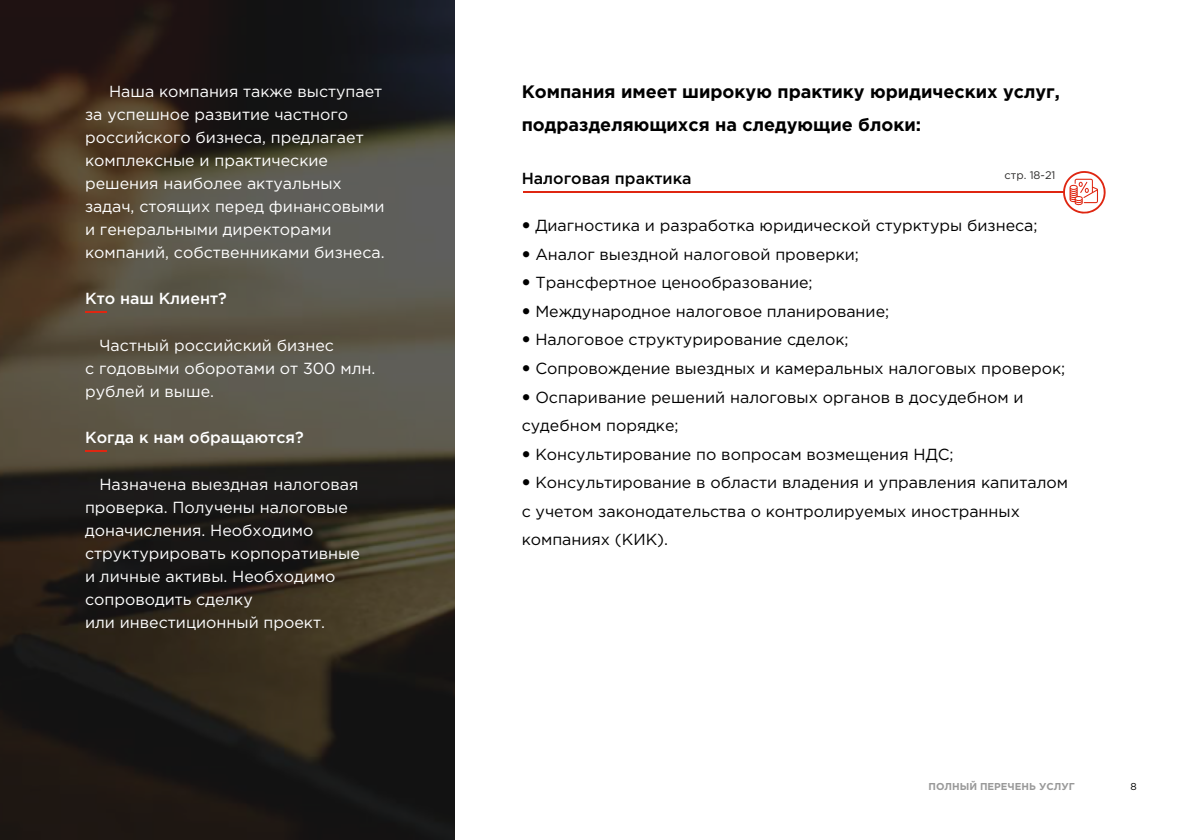
<style>
.page{position:relative;width:1191px;height:840px;background:#fff}
.page>*{position:absolute;margin:0;border:0;box-sizing:border-box;transform-origin:0 0}
.t1{font:700 18px/32.6px "Gotham Pro";color:#000}
.t2{font:16px "Gotham Pro";color:#000}
.t3{font:16px/23px "Gotham Pro";color:#fff}
.t4{font:500 16px "Gotham Pro";color:#fff}
.t5{font:500 16px "Gotham Pro";color:#000}
.t6{font:11px "Gotham Pro";color:#2b2a29}
.t7{font:700 10px "Gotham Pro";color:#999}
.t8{font:10px "Gotham Pro";color:#000}
</style>
<div class="page">
<hr style="left:523px;top:191px;width:541px;height:2px;background:#df2611">
<div style="left:0;top:0;width:455px;height:839px;background:#1a1a1a;opacity:.7"></div>
<svg style="left:85px;top:311px;width:22px;height:1px"></svg>
<svg style="left:85px;top:450px;width:22px;height:1px"></svg>
<svg style="left:1063px;top:171px;width:42px;height:43px"></svg>
<p class="t3" style="left:85px;top:80px;width:301px;text-indent:24px">Наша компания также выступает за успешное развитие частного российского бизнеса, предлагает комплексные и практические решения наиболее актуальных задач, стоящих перед финансовыми и генеральными директорами компаний, собственниками бизнеса.</p>
<p class="t4" style="left:85px;top:292px;width:143px">Кто наш Клиент?</p>
<p class="t3" style="left:85px;top:334px;width:292px;text-indent:14px">Частный российский бизнес<br>с годовыми оборотами от 300 млн. рублей и выше.</p>
<p class="t4" style="left:85px;top:431px;width:220px">Когда к нам обращаются?</p>
<p class="t3" style="left:85px;top:473px;width:276px;text-indent:14px">Назначена выездная налоговая проверка. Получены налоговые доначисления. Необходимо структурировать корпоративные и личные активы. Необходимо сопроводить сделку<br>или инвестиционный проект.</p>
<p class="t1" style="left:521px;top:76px;width:540px">Компания имеет широкую практику юридических услуг, подразделяющихся на следующие блоки:</p>
<p class="t5" style="left:521px;top:172px;width:171px">Налоговая практика</p>
<p class="t2" style="left:535px;top:219px;width:504px">Диагностика и разработка юридической стурктуры бизнеса;</p>
<p class="t2" style="left:535px;top:248px;width:325px">Аналог выездной налоговой проверки;</p>
<p class="t2" style="left:535px;top:276px;width:279px">Трансфертное ценообразование;</p>
<p class="t2" style="left:535px;top:305px;width:355px">Международное налоговое планирование;</p>
<p class="t2" style="left:535px;top:333px;width:315px">Налоговое структурирование сделок;</p>
<p class="t2" style="left:535px;top:362px;width:531px">Сопровождение выездных и камеральных налоговых проверок;</p>
<p class="t2" style="left:535px;top:391px;width:490px">Оспаривание решений налоговых органов в досудебном и</p>
<p class="t2" style="left:521px;top:419px;width:158px">судебном порядке;</p>
<p class="t2" style="left:535px;top:448px;width:420px">Консультирование по вопросам возмещения НДС;</p>
<p class="t2" style="left:535px;top:476px;width:534px">Консультирование в области владения и управления капиталом</p>
<p class="t2" style="left:521px;top:505px;width:500px">с учетом законодательства о контролируемых иностранных</p>
<p class="t2" style="left:521px;top:533px;width:148px">компаниях (КИК).</p>
<p class="t6" style="left:1004px;top:171px;width:52px">стр. 18-21</p>
<p class="t7" style="left:928px;top:782px;width:148px">ПОЛНЫЙ ПЕРЕЧЕНЬ УСЛУГ</p>
<p class="t8" style="left:1130px;top:782px;width:8px">8</p>
</div>
